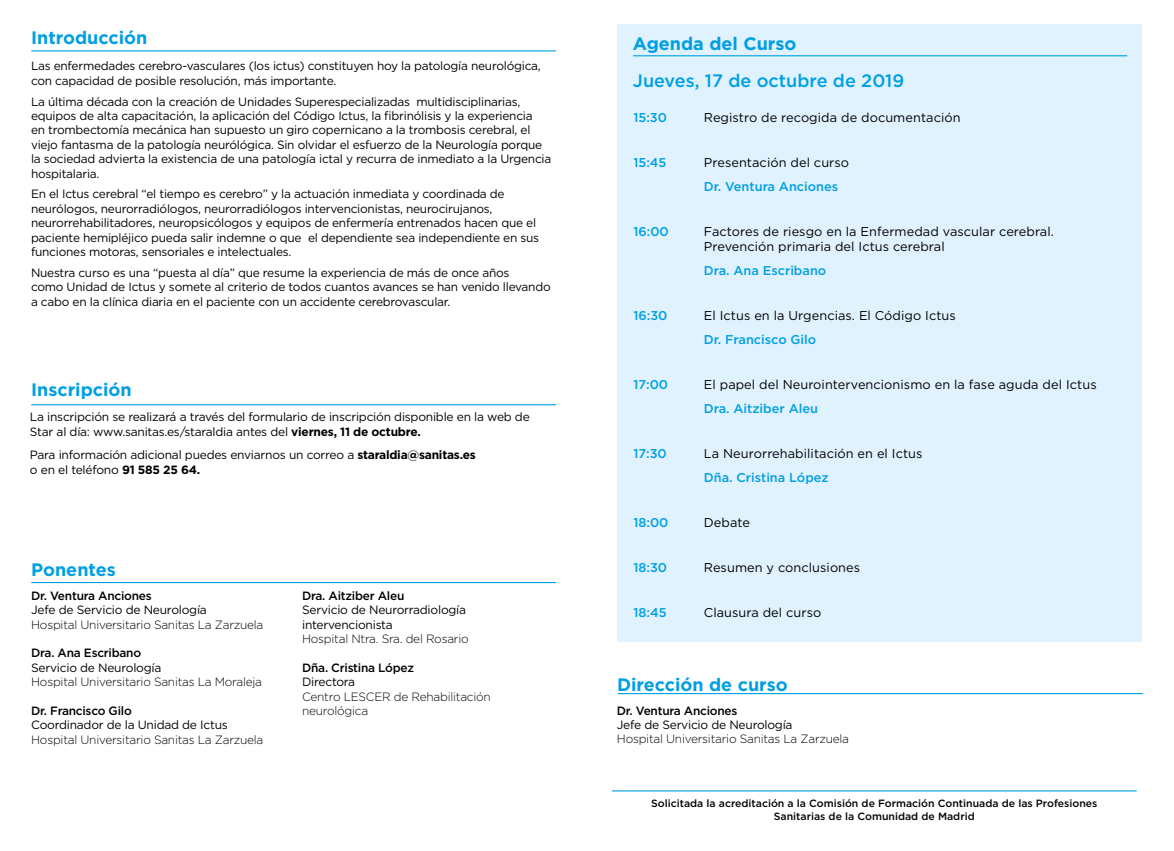
<style>
.page{position:relative;width:1174px;height:851px;background:#fff}
.page>*{position:absolute;margin:0;border:0;box-sizing:border-box;transform-origin:0 0}
.t1{font:700 18px "Gotham";color:#009fe3}
.t2{font:500 18px "Gotham";color:#009fe3}
.viñetas{font:12.75px/15.3px "Gotham";letter-spacing:.005em;color:#000}
.viñetas-2{font:500 12.75px "Gotham";color:#009fe3}
.viñetas-3{font:12px/14.4px "Gotham";letter-spacing:-.02em;color:#000}
.viñetas-4{font:300 12px/14.4px "Gotham";letter-spacing:-.02em;color:#000}
.viñetas-5{font:500 12px "Gotham";letter-spacing:-.02em;color:#000}
.viñetas-6{font:500 10.5px/12.6px "Gotham";color:#000;text-align:center}
.s1{font-weight:700}
</style>
<div class="page">
<hr style="left:612px;top:790px;width:524px;height:1px;background:#009fe3">
<div style="left:618px;top:24px;width:523px;height:618px;background:#dff2fd"></div>
<hr style="left:633px;top:55px;width:494px;height:1px;background:#009fe3">
<hr style="left:31px;top:50px;width:525px;height:1px;background:#009fe3">
<hr style="left:31px;top:404px;width:525px;height:1px;background:#009fe3">
<hr style="left:617px;top:693px;width:525px;height:1px;background:#009fe3">
<hr style="left:31px;top:582px;width:525px;height:1px;background:#009fe3">
<p class="t1" style="left:31px;top:25px;width:118px">Introducción</p>
<p class="viñetas-3" style="left:31px;top:59px;width:511px">Las enfermedades cerebro-vasculares (los ictus) constituyen hoy la patología neurológica, con capacidad de posible resolución, más importante.</p>
<p class="viñetas-3" style="left:31px;top:94px;width:522px">La última década con la creación de Unidades Superespecializadas multidisciplinarias, equipos de alta capacitación, la aplicación del Código Ictus, la fibrinólisis y la experiencia<br>en trombectomía mecánica han supuesto un giro copernicano a la trombosis cerebral, el viejo fantasma de la patología neurólógica. Sin olvidar el esfuerzo de la Neurología porque la sociedad advierta la existencia de una patología ictal y recurra de inmediato a la Urgencia hospitalaria.</p>
<p class="viñetas-3" style="left:31px;top:187px;width:510px">En el Ictus cerebral “el tiempo es cerebro” y la actuación inmediata y coordinada de neurólogos, neurorradiólogos, neurorradiólogos intervencionistas, neurocirujanos, neurorrehabilitadores, neuropsicólogos y equipos de enfermería entrenados hacen que el paciente hemipléjico pueda salir indemne o que el dependiente sea independiente en sus funciones motoras, sensoriales e intelectuales.</p>
<p class="viñetas-3" style="left:31px;top:265px;width:521px">Nuestra curso es una “puesta al día” que resume la experiencia de más de once años<br>como Unidad de Ictus y somete al criterio de todos cuantos avances se han venido llevando a cabo en la clínica diaria en el paciente con un accidente cerebrovascular.</p>
<p class="t1" style="left:31px;top:378px;width:102px">Inscripción</p>
<p class="viñetas-3" style="left:30px;top:409px;width:501px">La inscripción se realizará a través del formulario de inscripción disponible en la web de<br>Star al día: www.sanitas.es/staraldia antes del <span class="s1">viernes, 11 de octubre.</span></p>
<p class="viñetas-3" style="left:30px;top:447px;width:447px">Para información adicional puedes enviarnos un correo a <span class="s1">staraldia@sanitas.es </span>o en el teléfono <span class="s1">91 585 25 64.</span></p>
<p class="t1" style="left:31px;top:557px;width:86px">Ponentes</p>
<p class="viñetas-5" style="left:31px;top:587px;width:122px">Dr. Ventura Anciones</p>
<p class="viñetas-3" style="left:31px;top:602px;width:177px">Jefe de Servicio de Neurología</p>
<p class="viñetas-4" style="left:31px;top:616px;width:234px">Hospital Universitario Sanitas La Zarzuela</p>
<p class="viñetas-5" style="left:31px;top:645px;width:111px">Dra. Ana Escribano</p>
<p class="viñetas-3" style="left:31px;top:660px;width:132px">Servicio de Neurología</p>
<p class="viñetas-4" style="left:31px;top:674px;width:232px">Hospital Universitario Sanitas La Moraleja</p>
<p class="viñetas-5" style="left:31px;top:702px;width:102px">Dr. Francisco Gilo</p>
<p class="viñetas-3" style="left:31px;top:717px;width:198px">Coordinador de la Unidad de Ictus</p>
<p class="viñetas-4" style="left:31px;top:732px;width:234px">Hospital Universitario Sanitas La Zarzuela</p>
<p class="viñetas-5" style="left:302px;top:587px;width:104px">Dra. Aitziber Aleu</p>
<p class="viñetas-3" style="left:302px;top:602px;width:165px">Servicio de Neurorradiología intervencionista</p>
<p class="viñetas-4" style="left:302px;top:631px;width:168px">Hospital Ntra. Sra. del Rosario</p>
<p class="viñetas-5" style="left:302px;top:659px;width:113px">Dña. Cristina López</p>
<p class="viñetas-3" style="left:302px;top:674px;width:55px">Directora</p>
<p class="viñetas-4" style="left:302px;top:688px;width:190px">Centro LESCER de Rehabilitación neurológica</p>
<p class="t1" style="left:633px;top:31px;width:165px">Agenda del Curso</p>
<p class="t2" style="left:633px;top:69px;width:273px">Jueves, 17 de octubre de 2019</p>
<p class="viñetas-2" style="left:633px;top:109px;width:35px">15:30</p>
<p class="viñetas" style="left:704px;top:110px;width:258px">Registro de recogida de documentación</p>
<p class="viñetas-2" style="left:633px;top:154px;width:35px">15:45</p>
<p class="viñetas" style="left:704px;top:155px;width:147px">Presentación del curso</p>
<p class="viñetas-2" style="left:704px;top:178px;width:136px">Dr. Ventura Anciones</p>
<p class="viñetas-2" style="left:633px;top:223px;width:37px">16:00</p>
<p class="viñetas" style="left:704px;top:224px;width:351px">Factores de riesgo en la Enfermedad vascular cerebral.<br>Prevención primaria del Ictus cerebral</p>
<p class="viñetas-2" style="left:704px;top:262px;width:124px">Dra. Ana Escribano</p>
<p class="viñetas-2" style="left:633px;top:307px;width:36px">16:30</p>
<p class="viñetas" style="left:704px;top:308px;width:253px">El Ictus en la Urgencias. El Código Ictus</p>
<p class="viñetas-2" style="left:704px;top:331px;width:114px">Dr. Francisco Gilo</p>
<p class="viñetas-2" style="left:633px;top:376px;width:36px">17:00</p>
<p class="viñetas" style="left:704px;top:377px;width:394px">El papel del Neurointervencionismo en la fase aguda del Ictus</p>
<p class="viñetas-2" style="left:704px;top:400px;width:116px">Dra. Aitziber Aleu</p>
<p class="viñetas-2" style="left:633px;top:445px;width:35px">17:30</p>
<p class="viñetas" style="left:704px;top:445px;width:220px">La Neurorrehabilitación en el Ictus</p>
<p class="viñetas-2" style="left:704px;top:469px;width:126px">Dña. Cristina López</p>
<p class="viñetas-2" style="left:633px;top:514px;width:37px">18:00</p>
<p class="viñetas" style="left:704px;top:514px;width:48px">Debate</p>
<p class="viñetas-2" style="left:633px;top:559px;width:35px">18:30</p>
<p class="viñetas" style="left:704px;top:559px;width:158px">Resumen y conclusiones</p>
<p class="viñetas-2" style="left:633px;top:604px;width:35px">18:45</p>
<p class="viñetas" style="left:704px;top:604px;width:119px">Clausura del curso</p>
<p class="t1" style="left:617px;top:672px;width:172px">Dirección de curso</p>
<p class="viñetas-5" style="left:617px;top:702px;width:122px">Dr. Ventura Anciones</p>
<p class="viñetas-3" style="left:617px;top:717px;width:177px">Jefe de Servicio de Neurología</p>
<p class="viñetas-4" style="left:617px;top:731px;width:234px">Hospital Universitario Sanitas La Zarzuela</p>
<p class="viñetas-6" style="left:651px;top:797px;width:448px">Solicitada la acreditación a la Comisión de Formación Continuada de las Profesiones<br>Sanitarias de la Comunidad de Madrid</p>
</div>
